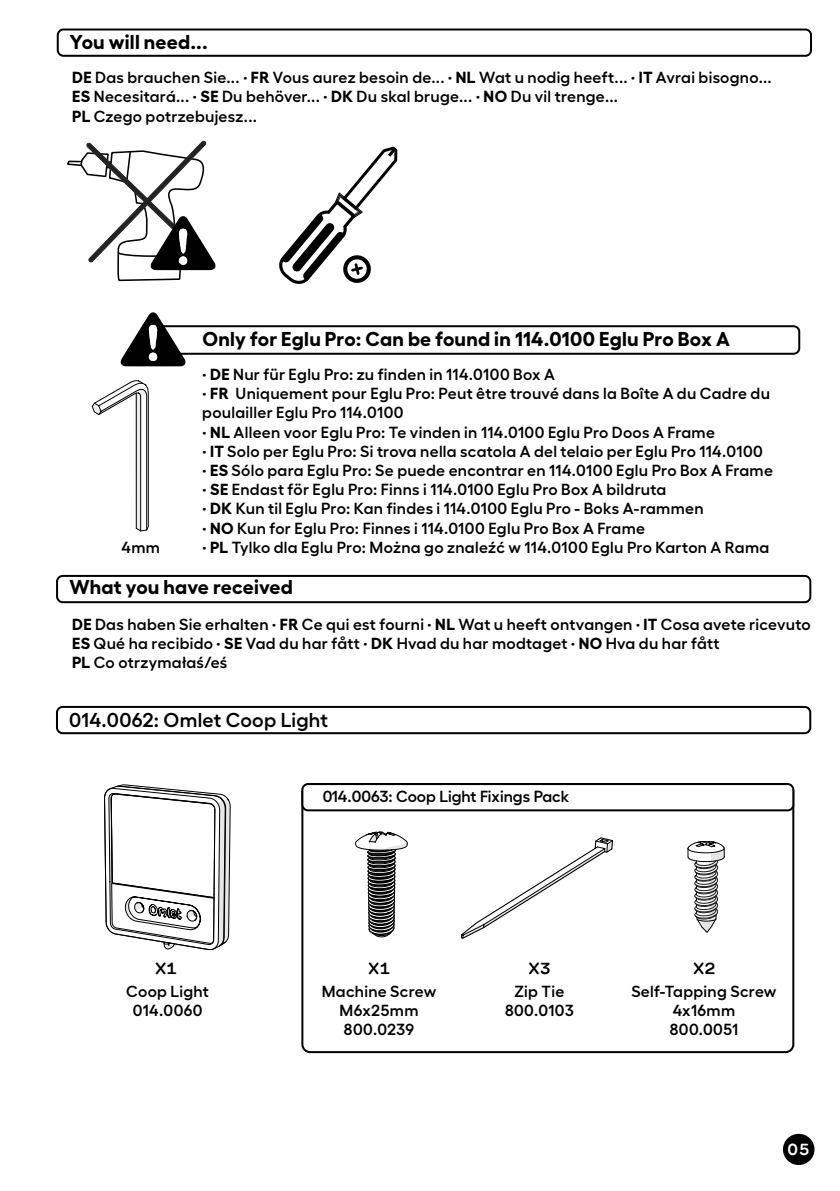
<style>
.page{position:relative;width:840px;height:1191px;background:#fff}
.page>*{position:absolute;margin:0;border:0;box-sizing:border-box;transform-origin:0 0}
.t1{font:700 20px "Fellix";letter-spacing:.01em;color:#000}
.t2{font:600 20px "Fellix";letter-spacing:.01em;color:#000}
.t3{font:600 16px/19.2px "Fellix";letter-spacing:.015em;color:#000}
.t4{font:500 16px "GT Maru Mono";letter-spacing:-.01em;color:#000}
.t5{font:500 16px "GT Maru Mono";color:#fff}
.s1{font-weight:700}
</style>
<div class="page">
<div style="left:784px;top:1135px;width:28px;height:28px;background:#000;border-radius:50%"></div>
<div style="left:782px;top:1133px;width:32px;height:32px;border:4px solid #000;border-radius:50%"></div>
<div style="left:57px;top:29px;width:754px;height:28px;border:2px solid #000;border-radius:6px"></div>
<div style="left:301px;top:783px;width:492px;height:270px;border:2px solid #000;border-radius:8px"></div>
<div style="left:302px;top:784px;width:490px;height:26px;background:#fff;border-radius:6px"></div>
<div style="left:301px;top:783px;width:492px;height:28px;border:2px solid #000;border-radius:6px"></div>
<svg style="left:104px;top:784px;width:126px;height:166px"></svg>
<svg style="left:355px;top:831px;width:52px;height:106px"></svg>
<svg style="left:460px;top:837px;width:152px;height:101px"></svg>
<svg style="left:687px;top:841px;width:37px;height:91px"></svg>
<div style="left:56px;top:575px;width:754px;height:28px;border:2px solid #000;border-radius:6px"></div>
<div style="left:56px;top:706px;width:754px;height:28px;border:2px solid #000;border-radius:6px"></div>
<svg style="left:279px;top:146px;width:119px;height:138px"></svg>
<svg style="left:92px;top:380px;width:57px;height:151px"></svg>
<div style="left:153px;top:325px;width:646px;height:30px;border:2px solid #000;border-radius:6px"></div>
<svg style="left:120px;top:312px;width:67px;height:54px"></svg>
<div style="left:149px;top:352px;width:8px;height:9px;background:#fff;border-radius:50%"></div>
<svg style="left:67px;top:140px;width:149px;height:141px"></svg>
<div style="left:179px;top:256px;width:8px;height:9px;background:#fff;border-radius:50%"></div>
<p class="t1" style="left:69px;top:26px;width:140px">You will need...</p>
<p class="t3" style="left:72px;top:66px;width:700px"><span class="s1">DE</span> Das brauchen Sie... <span class="s1">· FR</span> Vous aurez besoin de... <span class="s1">· NL</span> Wat u nodig heeft... <span class="s1">· IT</span> Avrai bisogno...</p>
<p class="t3" style="left:72px;top:85px;width:547px"><span class="s1">ES</span> Necesitará... <span class="s1">· SE</span> Du behöver... <span class="s1">· DK</span> Du skal bruge... <span class="s1">· NO</span> Du vil trenge...</p>
<p class="t3" style="left:72px;top:105px;width:186px"><span class="s1">PL</span> Czego potrzebujesz...</p>
<p class="t3" style="left:121px;top:535px;width:40px">4mm</p>
<p class="t1" style="left:202px;top:323px;width:528px">Only for Eglu Pro: Can be found in 114.0100 Eglu Pro Box A</p>
<p class="t3" style="left:202px;top:363px;width:354px"><span class="s1">· DE</span> Nur für Eglu Pro: zu finden in 114.0100 Box A</p>
<p class="t3" style="left:202px;top:382px;width:569px"><span class="s1">· FR</span> Uniquement pour Eglu Pro: Peut être trouvé dans la Boîte A du Cadre du poulailler Eglu Pro 114.0100</p>
<p class="t3" style="left:202px;top:420px;width:514px"><span class="s1">· NL</span> Alleen voor Eglu Pro: Te vinden in 114.0100 Eglu Pro Doos A Frame</p>
<p class="t3" style="left:202px;top:440px;width:561px"><span class="s1">· IT</span> Solo per Eglu Pro: Si trova nella scatola A del telaio per Eglu Pro 114.0100</p>
<p class="t3" style="left:202px;top:459px;width:572px"><span class="s1">· ES</span> Sólo para Eglu Pro: Se puede encontrar en 114.0100 Eglu Pro Box A Frame</p>
<p class="t3" style="left:202px;top:478px;width:465px"><span class="s1">· SE</span> Endast för Eglu Pro: Finns i 114.0100 Eglu Pro Box A bildruta</p>
<p class="t3" style="left:202px;top:497px;width:502px"><span class="s1">· DK</span> Kun til Eglu Pro: Kan findes i 114.0100 Eglu Pro - Boks A-rammen <span class="s1">· NO</span> Kun for Eglu Pro: Finnes i 114.0100 Eglu Pro Box A Frame</p>
<p class="t3" style="left:202px;top:536px;width:568px"><span class="s1">· PL</span> Tylko dla Eglu Pro: Można go znaleźć w 114.0100 Eglu Pro Karton A Rama</p>
<p class="t1" style="left:69px;top:571px;width:225px">What you have received</p>
<p class="t3" style="left:72px;top:612px;width:739px"><span class="s1">DE</span> Das haben Sie erhalten <span class="s1">· FR</span> Ce qui est fourni <span class="s1">· NL</span> Wat u heeft ontvangen <span class="s1">· IT</span> Cosa avete ricevuto</p>
<p class="t3" style="left:72px;top:632px;width:648px"><span class="s1">ES</span> Qué ha recibido <span class="s1">· SE</span> Vad du har fått <span class="s1">· DK</span> Hvad du har modtaget <span class="s1">· NO</span> Hva du har fått</p>
<p class="t3" style="left:72px;top:651px;width:156px"><span class="s1">PL</span> Co otrzymałaś/eś</p>
<p class="t2" style="left:69px;top:704px;width:260px">014.0062: Omlet Coop Light</p>
<p class="t4" style="left:155px;top:958px;width:24px">X1</p>
<p class="t3" style="left:126px;top:980px;width:84px">Coop Light</p>
<p class="t3" style="left:133px;top:999px;width:71px">014.0060</p>
<p class="t3" style="left:322px;top:785px;width:248px">014.0063: Coop Light Fixings Pack</p>
<p class="t4" style="left:368px;top:958px;width:24px">X1</p>
<p class="t3" style="left:321px;top:980px;width:116px">Machine Screw</p>
<p class="t3" style="left:339px;top:999px;width:80px">M6x25mm</p>
<p class="t3" style="left:344px;top:1018px;width:72px">800.0239</p>
<p class="t4" style="left:528px;top:958px;width:24px">X3</p>
<p class="t3" style="left:514px;top:980px;width:51px">Zip Tie</p>
<p class="t3" style="left:504px;top:999px;width:70px">800.0103</p>
<p class="t4" style="left:692px;top:958px;width:24px">X2</p>
<p class="t3" style="left:631px;top:980px;width:147px">Self-Tapping Screw</p>
<p class="t3" style="left:672px;top:999px;width:64px">4x16mm</p>
<p class="t3" style="left:669px;top:1018px;width:70px">800.0051</p>
<p class="t5" style="left:786px;top:1139px;width:24px">05</p>
</div>
